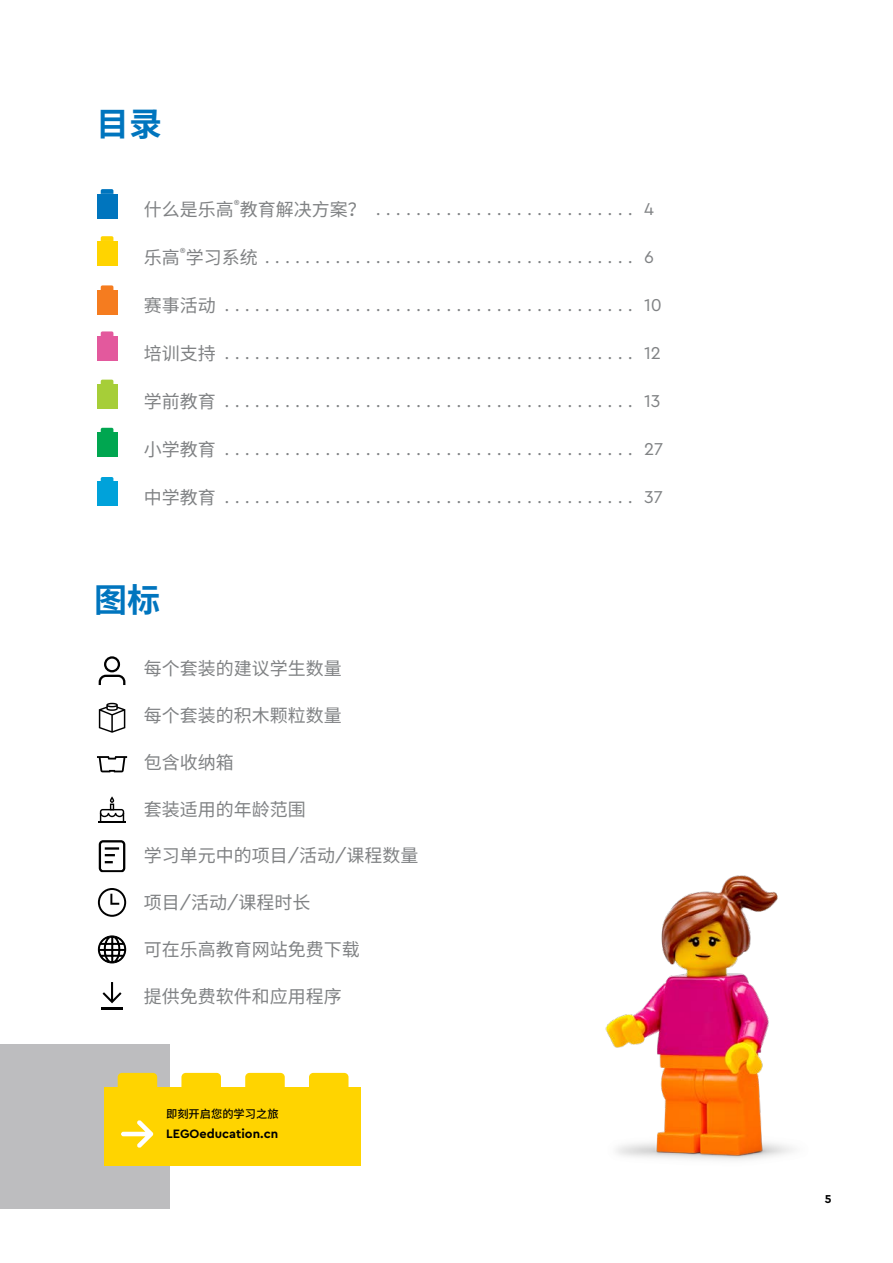
<style>
.page{position:relative;width:893px;height:1263px;background:#fff}
.page>*{position:absolute;margin:0;border:0;box-sizing:border-box;transform-origin:0 0}
.t1{font:700 33px "Noto Sans CJ Ksc";color:#0075be}
.t2{font:18px "Cera Pro";color:#808284}
.t3{font:18px "Noto Sans CJ Ksc";color:#808284}
.t4{font:700 12.75px "Cera Pro";color:#000}
.t5{font:700 12px "Cera Pro";color:#000}
.t6{font:500 11.25px "Noto Sans CJ Ksc";color:#000}
.t7{font:10.5px "Cera Pro";color:#808284}
.s1{font-family:"Noto Sans CJ Ksc"}
.s2{font-family:"Cera Pro"}
</style>
<div class="page">
<div style="left:0;top:1044px;width:169px;height:165px;background:#bdbdbf"></div>
<svg style="left:101px;top:189px;width:12px;height:5px"></svg>
<div style="left:97px;top:194px;width:20px;height:24px;background:#0075be"></div>
<svg style="left:101px;top:236px;width:12px;height:5px"></svg>
<div style="left:97px;top:241px;width:20px;height:24px;background:#ffd400"></div>
<svg style="left:101px;top:285px;width:12px;height:5px"></svg>
<div style="left:97px;top:290px;width:20px;height:25px;background:#f57c1f"></div>
<svg style="left:101px;top:331px;width:12px;height:5px"></svg>
<div style="left:97px;top:336px;width:20px;height:25px;background:#e3599d"></div>
<svg style="left:101px;top:380px;width:12px;height:4px"></svg>
<div style="left:97px;top:384px;width:20px;height:25px;background:#a6ce38"></div>
<svg style="left:101px;top:428px;width:12px;height:4px"></svg>
<div style="left:97px;top:432px;width:20px;height:25px;background:#00a650"></div>
<svg style="left:101px;top:477px;width:12px;height:5px"></svg>
<div style="left:97px;top:482px;width:20px;height:24px;background:#00a2da"></div>
<img style="left:605px;top:875px;width:188px;height:285px">
<svg style="left:118px;top:1073px;width:39px;height:14px"></svg>
<svg style="left:181px;top:1073px;width:40px;height:14px"></svg>
<svg style="left:245px;top:1073px;width:40px;height:14px"></svg>
<svg style="left:309px;top:1073px;width:39px;height:14px"></svg>
<div style="left:104px;top:1087px;width:256px;height:79px;background:#ffd400"></div>
<svg style="left:121px;top:1120px;width:32px;height:28px"></svg>
<svg style="left:99px;top:656px;width:26px;height:29px"></svg>
<svg style="left:99px;top:703px;width:26px;height:30px"></svg>
<svg style="left:97px;top:756px;width:30px;height:16px"></svg>
<svg style="left:98px;top:796px;width:28px;height:26px"></svg>
<svg style="left:99px;top:840px;width:26px;height:32px"></svg>
<svg style="left:98px;top:888px;width:28px;height:29px"></svg>
<svg style="left:98px;top:935px;width:28px;height:29px"></svg>
<hr style="left:101px;top:1007px;width:22px;height:2px;background:#000">
<svg style="left:103px;top:982px;width:19px;height:21px"></svg>
<h1 class="t1" style="left:96px;top:105px;width:67px">目录</h1>
<p class="t7" style="left:234px;top:196px;width:7px">®</p>
<p class="t2" style="left:144px;top:197px;width:511px"><span class="s1">什么是乐高教育解决方案？</span> . . . . . . . . . . . . . . . . . . . . . . . . . . 4</p>
<p class="t7" style="left:180px;top:244px;width:7px">®</p>
<p class="t2" style="left:144px;top:245px;width:511px"><span class="s1">乐高学习系统</span> . . . . . . . . . . . . . . . . . . . . . . . . . . . . . . . . . . . . . 6</p>
<p class="t2" style="left:144px;top:293px;width:519px"><span class="s1">赛事活动</span> . . . . . . . . . . . . . . . . . . . . . . . . . . . . . . . . . . . . . . . . . 10</p>
<p class="t2" style="left:144px;top:341px;width:518px"><span class="s1">培训支持</span> . . . . . . . . . . . . . . . . . . . . . . . . . . . . . . . . . . . . . . . . . 12</p>
<p class="t2" style="left:144px;top:389px;width:518px"><span class="s1">学前教育</span> . . . . . . . . . . . . . . . . . . . . . . . . . . . . . . . . . . . . . . . . . 13</p>
<p class="t2" style="left:144px;top:437px;width:521px"><span class="s1">小学教育</span> . . . . . . . . . . . . . . . . . . . . . . . . . . . . . . . . . . . . . . . . . 27</p>
<p class="t2" style="left:144px;top:485px;width:520px"><span class="s1">中学教育</span> . . . . . . . . . . . . . . . . . . . . . . . . . . . . . . . . . . . . . . . . . 37</p>
<h1 class="t1" style="left:94px;top:581px;width:67px">图标</h1>
<p class="t3" style="left:144px;top:658px;width:200px">每个套装的建议学生数量</p>
<p class="t3" style="left:144px;top:705px;width:200px">每个套装的积木颗粒数量</p>
<p class="t3" style="left:144px;top:752px;width:91px">包含收纳箱</p>
<p class="t3" style="left:144px;top:799px;width:163px">套装适用的年龄范围</p>
<p class="t3" style="left:144px;top:845px;width:276px">学习单元中的项目<span class="s2">/</span>活动<span class="s2">/</span>课程数量</p>
<p class="t3" style="left:144px;top:892px;width:168px">项目<span class="s2">/</span>活动<span class="s2">/</span>课程时长</p>
<p class="t3" style="left:144px;top:939px;width:217px">可在乐高教育网站免费下载</p>
<p class="t3" style="left:144px;top:986px;width:199px">提供免费软件和应用程序</p>
<p class="t6" style="left:166px;top:1107px;width:114px">即刻开启您的学习之旅</p>
<p class="t4" style="left:166px;top:1125px;width:114px">LEGOeducation.cn</p>
<p class="t5" style="left:825px;top:1191px;width:8px">5</p>
</div>
